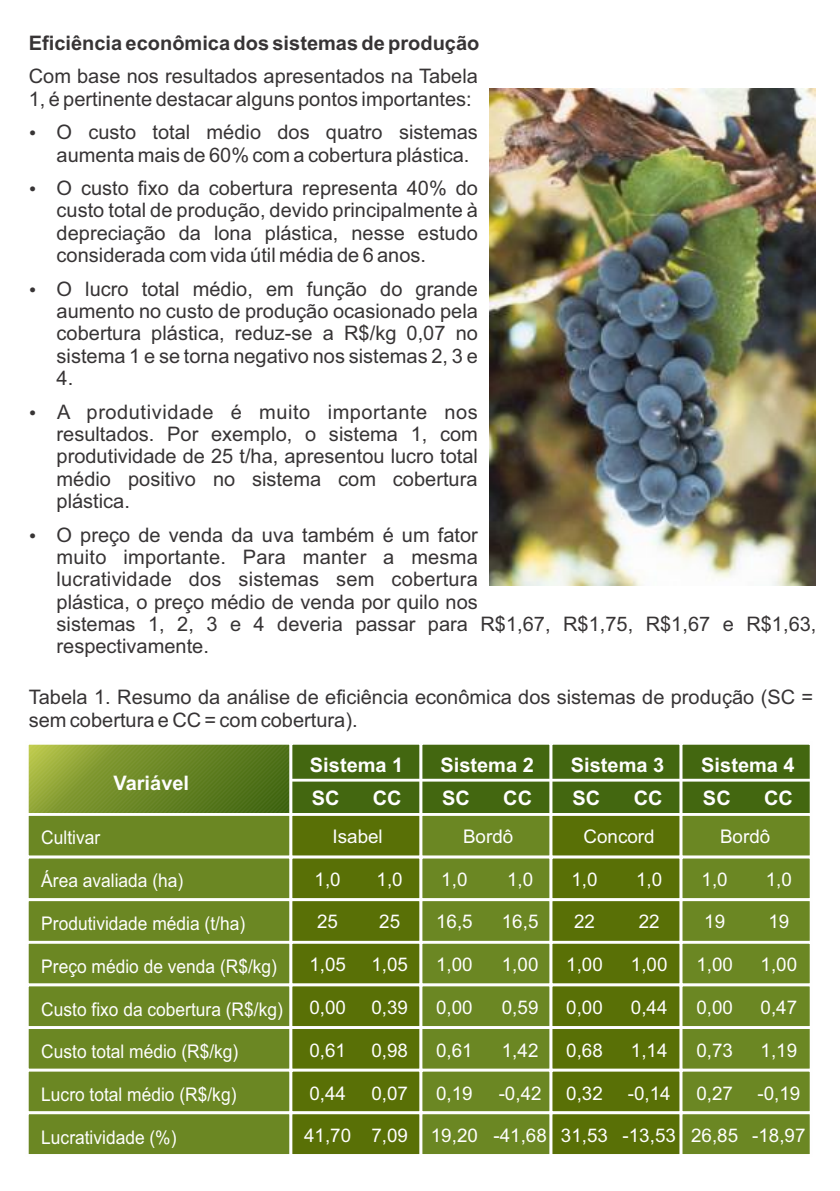
<style>
.page{position:relative;width:840px;height:1191px;background:#fff}
.page>*{position:absolute;margin:0;border:0;box-sizing:border-box;transform-origin:0 0}
.t1{font:20px/22.4px "Arial";color:#373435}
.t2{font:700 20px/32.8px "Arial";color:#fefefe}
.t3{font:700 20px "Arial";color:#373435}
.t4{font:18.8px "Arial";color:#fefefe}
.t5{font:18.8px "Arial";color:#fefefe;scale:.92 1}
</style>
<div class="page">
<svg style="left:28px;top:744px;width:782px;height:410px;background:#6d872b"></svg>
<hr style="left:291px;top:778px;width:519px;height:3px;background:#fefefe">
<img style="left:489px;top:88px;width:326px;height:497px">
<p class="t3" style="left:29px;top:35px;width:452px">Eficiência econômica dos sistemas de produção</p>
<p class="t1" style="left:29px;top:67px;width:450px">Com base nos resultados apresentados na Tabela<br>1, é pertinente destacar alguns pontos importantes:</p>
<p class="t1" style="left:57px;top:123px;width:422px">O custo total médio dos quatro sistemas aumenta mais de 60% com a cobertura plástica.</p>
<p class="t1" style="left:57px;top:179px;width:422px;text-align:justify">O custo fixo da cobertura representa 40% do custo total de produção, devido principalmente à depreciação da lona plástica, nesse estudo considerada com vida útil média de 6 anos.</p>
<p class="t1" style="left:57px;top:279px;width:422px;text-align:justify">O lucro total médio, em função do grande aumento no custo de produção ocasionado pela cobertura plástica, reduz-se a R$/kg 0,07 no sistema 1 e se torna negativo nos sistemas 2, 3 e 4.</p>
<p class="t1" style="left:57px;top:402px;width:422px;text-align:justify">A produtividade é muito importante nos resultados. Por exemplo, o sistema 1, com produtividade de 25 t/ha, apresentou lucro total médio positivo no sistema com cobertura plástica.</p>
<p class="t1" style="left:56px;top:525px;width:761px">O preço de venda da uva também é um fator<br>muito importante. Para manter a mesma<br>lucratividade dos sistemas sem cobertura<br>plástica, o preço médio de venda por quilo nos<br>sistemas 1, 2, 3 e 4 deveria passar para R$1,67, R$1,75, R$1,67 e R$1,63, respectivamente.</p>
<p class="t1" style="left:29px;top:688px;width:785px">Tabela 1. Resumo da análise de eficiência econômica dos sistemas de produção (SC = sem cobertura e CC = com cobertura).</p>
<p class="t2" style="left:113px;top:768px;width:77px">Variável</p>
<p class="t5" style="left:41px;top:830px;width:65px">Cultivar</p>
<p class="t5" style="left:41px;top:873px;width:156px">Área avaliada (ha)</p>
<p class="t5" style="left:41px;top:916px;width:223px">Produtividade média (t/ha)</p>
<p class="t5" style="left:41px;top:959px;width:257px">Preço médio de venda (R$/kg)</p>
<p class="t5" style="left:41px;top:1001px;width:264px">Custo fixo da cobertura (R$/kg)</p>
<p class="t5" style="left:41px;top:1044px;width:215px">Custo total médio (R$/kg)</p>
<p class="t5" style="left:41px;top:1087px;width:213px">Lucro total médio (R$/kg)</p>
<p class="t5" style="left:41px;top:1130px;width:148px">Lucratividade (%)</p>
<p class="t2" style="left:310px;top:751px;width:95px">Sistema 1<br>SC</p>
<p class="t2" style="left:372px;top:783px;width:30px">CC</p>
<p class="t2" style="left:440px;top:751px;width:95px">Sistema 2<br>SC</p>
<p class="t2" style="left:503px;top:783px;width:30px">CC</p>
<p class="t2" style="left:570px;top:751px;width:95px">Sistema 3<br>SC</p>
<p class="t2" style="left:633px;top:783px;width:30px">CC</p>
<p class="t2" style="left:701px;top:751px;width:95px">Sistema 4<br>SC</p>
<p class="t2" style="left:763px;top:783px;width:30px">CC</p>
<p class="t4" style="left:332px;top:829px;width:52px">Isabel</p>
<p class="t4" style="left:463px;top:829px;width:52px">Bordô</p>
<p class="t4" style="left:583px;top:829px;width:73px">Concord</p>
<p class="t4" style="left:719px;top:829px;width:52px">Bordô</p>
<p class="t4" style="left:314px;top:872px;width:28px">1,0</p>
<p class="t4" style="left:317px;top:914px;width:22px">25</p>
<p class="t4" style="left:309px;top:957px;width:38px">1,05</p>
<p class="t4" style="left:309px;top:1000px;width:38px">0,00</p>
<p class="t4" style="left:309px;top:1043px;width:38px">0,61</p>
<p class="t4" style="left:309px;top:1085px;width:38px">0,44</p>
<p class="t4" style="left:304px;top:1128px;width:49px">41,70</p>
<p class="t4" style="left:376px;top:872px;width:28px">1,0</p>
<p class="t4" style="left:379px;top:914px;width:22px">25</p>
<p class="t4" style="left:371px;top:957px;width:38px">1,05</p>
<p class="t4" style="left:371px;top:1000px;width:38px">0,39</p>
<p class="t4" style="left:371px;top:1043px;width:38px">0,98</p>
<p class="t4" style="left:371px;top:1085px;width:38px">0,07</p>
<p class="t4" style="left:371px;top:1128px;width:38px">7,09</p>
<p class="t4" style="left:441px;top:872px;width:28px">1,0</p>
<p class="t4" style="left:436px;top:914px;width:38px">16,5</p>
<p class="t4" style="left:436px;top:957px;width:38px">1,00</p>
<p class="t4" style="left:436px;top:1000px;width:38px">0,00</p>
<p class="t4" style="left:436px;top:1043px;width:38px">0,61</p>
<p class="t4" style="left:436px;top:1085px;width:38px">0,19</p>
<p class="t4" style="left:430px;top:1128px;width:49px">19,20</p>
<p class="t4" style="left:507px;top:872px;width:28px">1,0</p>
<p class="t4" style="left:501px;top:914px;width:38px">16,5</p>
<p class="t4" style="left:501px;top:957px;width:38px">1,00</p>
<p class="t4" style="left:501px;top:1000px;width:38px">0,59</p>
<p class="t4" style="left:501px;top:1043px;width:38px">1,42</p>
<p class="t4" style="left:498px;top:1085px;width:44px">-0,42</p>
<p class="t4" style="left:493px;top:1128px;width:55px">-41,68</p>
<p class="t4" style="left:571px;top:872px;width:28px">1,0</p>
<p class="t4" style="left:573px;top:914px;width:22px">22</p>
<p class="t4" style="left:566px;top:957px;width:38px">1,00</p>
<p class="t4" style="left:566px;top:1000px;width:38px">0,00</p>
<p class="t4" style="left:566px;top:1043px;width:38px">0,68</p>
<p class="t4" style="left:566px;top:1085px;width:38px">0,32</p>
<p class="t4" style="left:560px;top:1128px;width:49px">31,53</p>
<p class="t4" style="left:635px;top:872px;width:28px">1,0</p>
<p class="t4" style="left:638px;top:914px;width:22px">22</p>
<p class="t4" style="left:630px;top:957px;width:38px">1,00</p>
<p class="t4" style="left:630px;top:1000px;width:38px">0,44</p>
<p class="t4" style="left:630px;top:1043px;width:38px">1,14</p>
<p class="t4" style="left:627px;top:1085px;width:44px">-0,14</p>
<p class="t4" style="left:622px;top:1128px;width:55px">-13,53</p>
<p class="t4" style="left:701px;top:872px;width:28px">1,0</p>
<p class="t4" style="left:703px;top:914px;width:22px">19</p>
<p class="t4" style="left:696px;top:957px;width:38px">1,00</p>
<p class="t4" style="left:696px;top:1000px;width:38px">0,00</p>
<p class="t4" style="left:696px;top:1043px;width:38px">0,73</p>
<p class="t4" style="left:696px;top:1085px;width:38px">0,27</p>
<p class="t4" style="left:690px;top:1128px;width:49px">26,85</p>
<p class="t4" style="left:765px;top:872px;width:28px">1,0</p>
<p class="t4" style="left:768px;top:914px;width:22px">19</p>
<p class="t4" style="left:760px;top:957px;width:38px">1,00</p>
<p class="t4" style="left:760px;top:1000px;width:38px">0,47</p>
<p class="t4" style="left:760px;top:1043px;width:38px">1,19</p>
<p class="t4" style="left:757px;top:1085px;width:44px">-0,19</p>
<p class="t4" style="left:751px;top:1128px;width:55px">-18,97</p>
</div>
